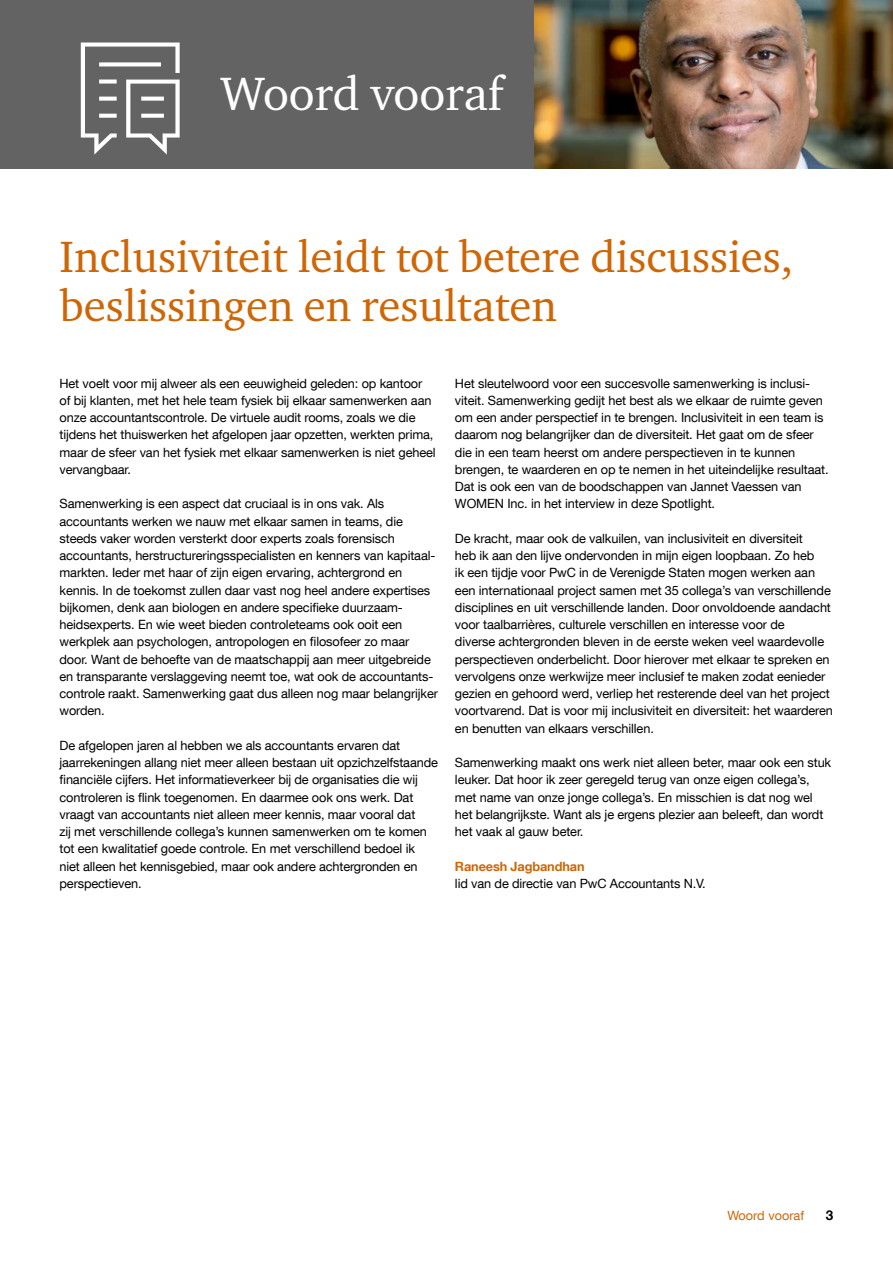
<style>
.page{position:relative;width:893px;height:1263px;background:#fff}
.page>*{position:absolute;margin:0;border:0;box-sizing:border-box;transform-origin:0 0}
.t1{font:48px "Charter ITC Std";color:#fff}
.t2{font:45px/49.5px "Charter ITC Std";color:#ce6605}
.t3{font:700 13.5px "Helvetica Neue LT Com";color:#000}
.t4{font:12.75px/17.2px "Helvetica Neue LT Com";letter-spacing:-.01em;color:#000}
.t5{font:700 12.75px "Helvetica Neue LT Com";letter-spacing:-.01em;color:#ce6605}
.t6{font:12.75px "Helvetica Neue LT Com";color:#ce6605}
</style>
<div class="page">
<div style="left:0;top:0;width:893px;height:169px;background:#646363"></div>
<svg style="left:81px;top:43px;width:99px;height:112px"></svg>
<img style="left:535px;top:0;width:358px;height:169px">
<h1 class="t1" style="left:221px;top:63px;width:284px">Woord vooraf</h1>
<h2 class="t2" style="left:60px;top:231px;width:735px">Inclusiviteit leidt tot betere discussies, beslissingen en resultaten</h2>
<p class="t4" style="left:60px;top:374px;width:378px">Het voelt voor mij alweer als een eeuwigheid geleden: op kantoor of bij klanten, met het hele team fysiek bij elkaar samenwerken aan onze accountantscontrole. De virtuele audit rooms, zoals we die tijdens het thuiswerken het afgelopen jaar opzetten, werkten prima, maar de sfeer van het fysiek met elkaar samenwerken is niet geheel vervangbaar.</p>
<p class="t4" style="left:60px;top:495px;width:380px">Samenwerking is een aspect dat cruciaal is in ons vak. Als accountants werken we nauw met elkaar samen in teams, die steeds vaker worden versterkt door experts zoals forensisch accountants, herstructureringsspecialisten en kenners van kapitaal&shy;markten. Ieder met haar of zijn eigen ervaring, achtergrond en kennis. In de toekomst zullen daar vast nog heel andere expertises bijkomen, denk aan biologen en andere specifieke duurzaam&shy;heidsexperts. En wie weet bieden controleteams ook ooit een werkplek aan psychologen, antropologen en filosofeer zo maar door. Want de behoefte van de maatschappij aan meer uitgebreide en transparante verslaggeving neemt toe, wat ook de accountants&shy;controle raakt. Samenwerking gaat dus alleen nog maar belangrijker worden.</p>
<p class="t4" style="left:60px;top:736px;width:380px">De afgelopen jaren al hebben we als accountants ervaren dat jaarrekeningen allang niet meer alleen bestaan uit opzichzelfstaande financiële cijfers. Het informatieverkeer bij de organisaties die wij controleren is flink toegenomen. En daarmee ook ons werk. Dat vraagt van accountants niet alleen meer kennis, maar vooral dat<br>zij met verschillende collega’s kunnen samenwerken om te komen tot een kwalitatief goede controle. En met verschillend bedoel ik niet alleen het kennisgebied, maar ook andere achtergronden en perspectieven.</p>
<p class="t4" style="left:455px;top:374px;width:375px">Het sleutelwoord voor een succesvolle samenwerking is inclusi&shy;viteit. Samenwerking gedijt het best als we elkaar de ruimte geven om een ander perspectief in te brengen. Inclusiviteit in een team is daarom nog belangrijker dan de diversiteit. Het gaat om de sfeer die in een team heerst om andere perspectieven in te kunnen brengen, te waarderen en op te nemen in het uiteindelijke resultaat.<br>Dat is ook een van de boodschappen van Jannet Vaessen van WOMEN Inc. in het interview in deze Spotlight.</p>
<p class="t4" style="left:455px;top:529px;width:379px">De kracht, maar ook de valkuilen, van inclusiviteit en diversiteit<br>heb ik aan den lijve ondervonden in mijn eigen loopbaan. Zo heb<br>ik een tijdje voor PwC in de Verenigde Staten mogen werken aan een internationaal project samen met 35 collega’s van verschillende disciplines en uit verschillende landen. Door onvoldoende aandacht voor taalbarrières, culturele verschillen en interesse voor de<br>diverse achtergronden bleven in de eerste weken veel waardevolle perspectieven onderbelicht. Door hierover met elkaar te spreken en vervolgens onze werkwijze meer inclusief te maken zodat eenieder gezien en gehoord werd, verliep het resterende deel van het project voortvarend. Dat is voor mij inclusiviteit en diversiteit: het waarderen en benutten van elkaars verschillen.</p>
<p class="t4" style="left:455px;top:754px;width:378px">Samenwerking maakt ons werk niet alleen beter, maar ook een stuk leuker. Dat hoor ik zeer geregeld terug van onze eigen collega’s, met name van onze jonge collega’s. En misschien is dat nog wel het belangrijkste. Want als je ergens plezier aan beleeft, dan wordt het vaak al gauw beter.</p>
<p class="t5" style="left:455px;top:858px;width:131px">Raneesh Jagbandhan</p>
<p class="t4" style="left:455px;top:874px;width:252px">lid van de directie van PwC Accountants N.V.</p>
<p class="t6" style="left:727px;top:1208px;width:78px">Woord vooraf</p>
<p class="t3" style="left:826px;top:1207px;width:9px">3</p>
</div>
